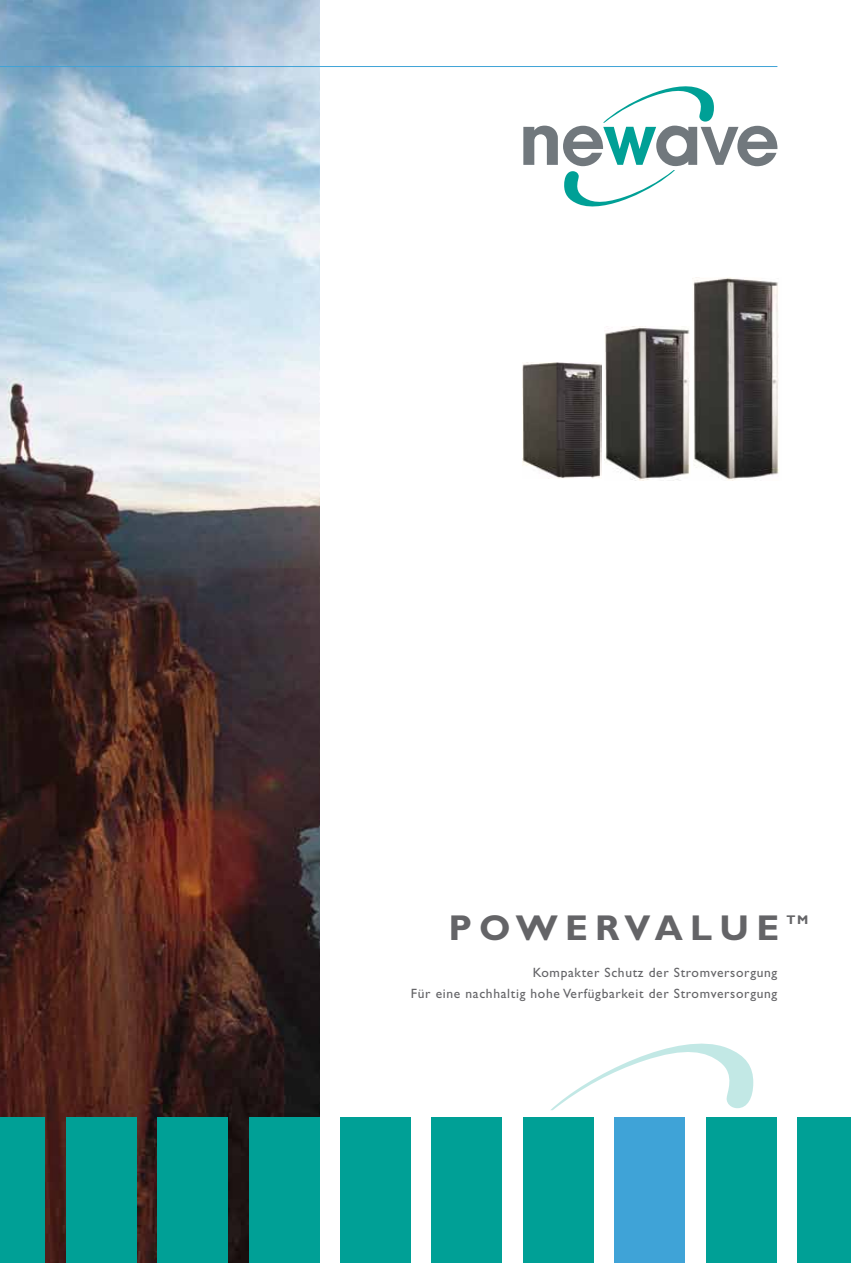
<style>
.page{position:relative;width:851px;height:1263px;background:#fff}
.page>*{position:absolute;margin:0;border:0;box-sizing:border-box;transform-origin:0 0}
.t1{font:700 36px "Gill Sans";letter-spacing:.2em;color:#646467}
.t2{font:13.5px/21px "Gill Sans";letter-spacing:.05em;color:#646467;text-align:right}
.t3{font:700 12.6px "Gill Sans";color:#646467}
</style>
<div class="page">
<img style="left:0;top:0;width:319px;height:1263px">
<div style="left:0;top:1117px;width:45px;height:146px;background:#00a096"></div>
<div style="left:66px;top:1117px;width:70px;height:146px;background:#00a096"></div>
<div style="left:157px;top:1117px;width:70px;height:146px;background:#00a096"></div>
<div style="left:249px;top:1117px;width:70px;height:146px;background:#00a096"></div>
<div style="left:340px;top:1117px;width:70px;height:146px;background:#00a096"></div>
<div style="left:432px;top:1117px;width:70px;height:146px;background:#00a096"></div>
<div style="left:523px;top:1117px;width:70px;height:146px;background:#00a096"></div>
<div style="left:614px;top:1117px;width:71px;height:146px;background:#3fa3d7"></div>
<div style="left:706px;top:1117px;width:70px;height:146px;background:#00a096"></div>
<div style="left:797px;top:1117px;width:53px;height:146px;background:#00a096"></div>
<hr style="left:0;top:66px;width:777px;height:1px;background:#3fa3d7">
<svg style="left:551px;top:1043px;width:202px;height:67px"></svg>
<img style="left:522px;top:362px;width:79px;height:116px">
<img style="left:692px;top:278px;width:87px;height:202px">
<img style="left:604px;top:326px;width:86px;height:154px">
<svg style="left:523px;top:126px;width:34px;height:39px"></svg>
<svg style="left:563px;top:86px;width:214px;height:121px"></svg>
<h1 class="t1" style="left:448px;top:906px;width:332px">POWERVALUE</h1>
<p class="t3" style="left:786px;top:912px;width:23px">TM</p>
<p class="t2" style="left:410px;top:962px;width:368px">Kompakter Schutz der Stromversorgung<br>Für eine nachhaltig hohe Verfügbarkeit der Stromversorgung</p>
</div>
